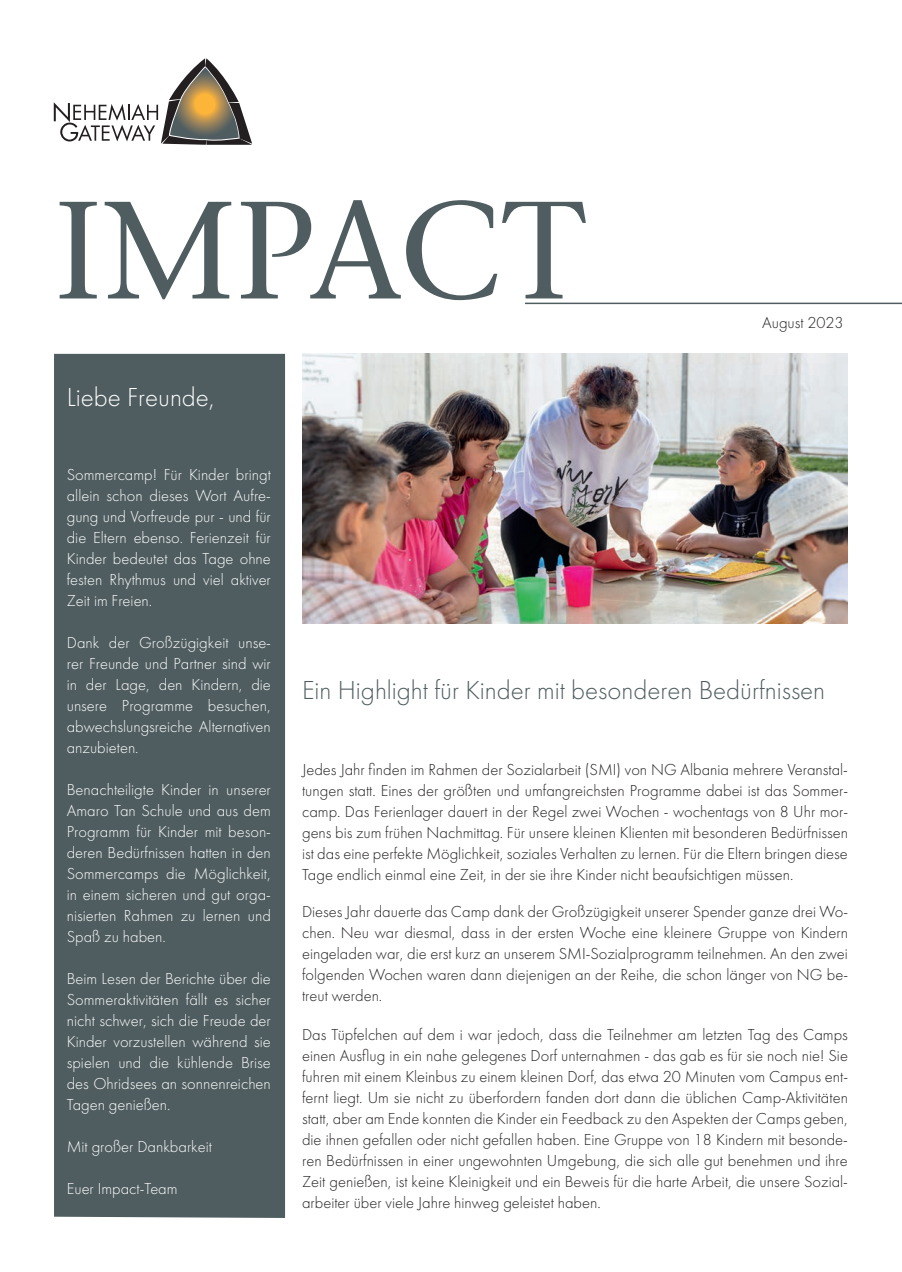
<style>
.page{position:relative;width:902px;height:1272px;background:#fff}
.page>*{position:absolute;margin:0;border:0;box-sizing:border-box;transform-origin:0 0}
.t1{font:500 138px "Stone Ser ITC Std";color:#4f5d60}
.t2{font:300 27px "Futura";color:#4f5d60}
.t3{font:300 27px "Futura";color:#fff}
.t4{font:300 16.5px/21px "Futura";color:#231f20;text-align:justify}
.t5{font:300 16.5px/21px "Futura";color:#fff;text-align:justify}
</style>
<div class="page">
<img style="left:302px;top:354px;width:545px;height:269px">
<div style="left:54px;top:354px;width:231px;height:863px;background:#4f5d60"></div>
<svg style="left:54px;top:58px;width:198px;height:87px"></svg>
<hr style="left:525px;top:302px;width:376px;height:2px;background:#4f5d60">
<h1 class="t1" style="left:54px;top:166px;width:533px">IMPACT</h1>
<h2 class="t3" style="left:67px;top:381px;width:150px">Liebe Freunde,</h2>
<p class="t4" style="left:762px;top:312px;width:83px">August 2023</p>
<p class="t5" style="left:67px;top:463px;width:206px">Sommercamp! Für Kinder bringt allein schon dieses Wort Aufre&shy;gung und Vorfreude pur - und für die Eltern ebenso. Ferienzeit für Kinder bedeutet das Tage ohne festen Rhythmus und viel aktiver Zeit im Freien.</p>
<p class="t5" style="left:67px;top:631px;width:206px">Dank der Großzügigkeit unse&shy;rer Freunde und Partner sind wir in der Lage, den Kindern, die unsere Programme besuchen, abwechslungsreiche Alternativen anzubieten.</p>
<p class="t5" style="left:67px;top:778px;width:206px">Benachteiligte Kinder in unserer Amaro Tan Schule und aus dem Programm für Kinder mit beson&shy;deren Bedürfnissen hatten in den Sommercamps die Möglichkeit, in einem sicheren und gut orga&shy;nisierten Rahmen zu lernen und Spaß zu haben.</p>
<p class="t5" style="left:67px;top:967px;width:206px">Beim Lesen der Berichte über die Sommeraktivitäten fällt es sicher nicht schwer, sich die Freude der Kinder vorzustellen während sie spielen und die kühlende Brise des Ohridsees an sonnenreichen Tagen genießen.</p>
<p class="t5" style="left:67px;top:1135px;width:147px">Mit großer Dankbarkeit</p>
<p class="t5" style="left:67px;top:1177px;width:112px">Euer Impact-Team</p>
<h2 class="t2" style="left:302px;top:675px;width:524px">Ein Highlight für Kinder mit besonderen Bedürfnissen</h2>
<p class="t4" style="left:302px;top:759px;width:547px">Jedes Jahr finden im Rahmen der Sozialarbeit (SMI) von NG Albania mehrere Veranstal&shy;tungen statt. Eines der größten und umfangreichsten Programme dabei ist das Sommer&shy;camp. Das Ferienlager dauert in der Regel zwei Wochen - wochentags von 8 Uhr mor&shy;gens bis zum frühen Nachmittag. Für unsere kleinen Klienten mit besonderen Bedürfnissen ist das eine perfekte Möglichkeit, soziales Verhalten zu lernen. Für die Eltern bringen diese Tage endlich einmal eine Zeit, in der sie ihre Kinder nicht beaufsichtigen müssen.</p>
<p class="t4" style="left:302px;top:901px;width:547px">Dieses Jahr dauerte das Camp dank der Großzügigkeit unserer Spender ganze drei Wo&shy;chen. Neu war diesmal, dass in der ersten Woche eine kleinere Gruppe von Kindern eingeladen war, die erst kurz an unserem SMI-Sozialprogramm teilnehmen. An den zwei folgenden Wochen waren dann diejenigen an der Reihe, die schon länger von NG be&shy;treut werden.</p>
<p class="t4" style="left:302px;top:1023px;width:547px">Das Tüpfelchen auf dem i war jedoch, dass die Teilnehmer am letzten Tag des Camps einen Ausflug in ein nahe gelegenes Dorf unternahmen - das gab es für sie noch nie! Sie fuhren mit einem Kleinbus zu einem kleinen Dorf, das etwa 20 Minuten vom Campus ent&shy;fernt liegt. Um sie nicht zu überfordern fanden dort dann die üblichen Camp-Aktivitäten statt, aber am Ende konnten die Kinder ein Feedback zu den Aspekten der Camps geben, die ihnen gefallen oder nicht gefallen haben. Eine Gruppe von 18 Kindern mit besonde&shy;ren Bedürfnissen in einer ungewohnten Umgebung, die sich alle gut benehmen und ihre Zeit genießen, ist keine Kleinigkeit und ein Beweis für die harte Arbeit, die unsere Sozial&shy;arbeiter über viele Jahre hinweg geleistet haben.</p>
</div>
